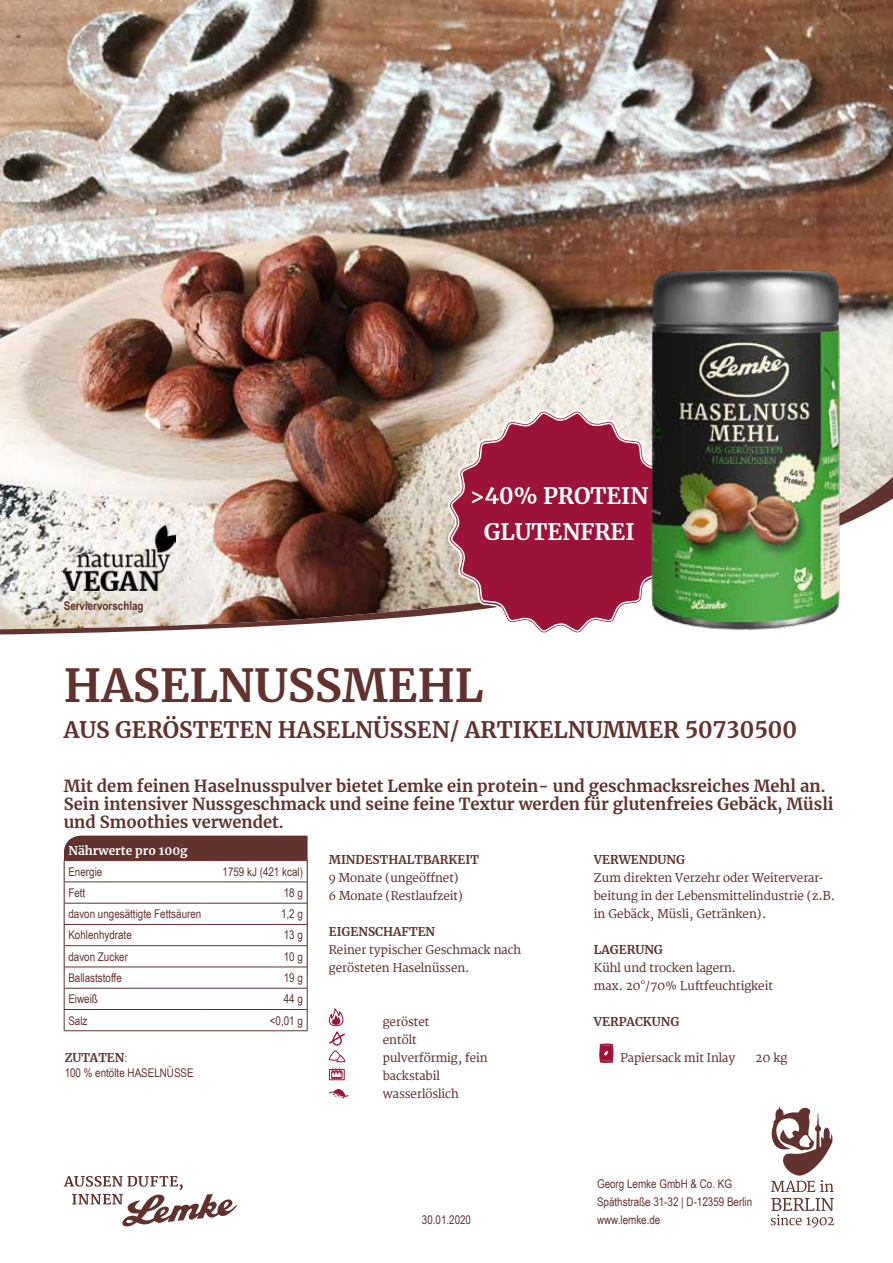
<style>
.page{position:relative;width:893px;height:1263px;background:#fff}
.page>*{position:absolute;margin:0;border:0;box-sizing:border-box;transform-origin:0 0}
.t1{font:700 45px "Merriweather";color:#61322e}
.t2{font:700 22.5px "Merriweather";color:#61322e}
.t3{font:700 22.5px/36px "Merriweather";color:#fff;text-align:center}
.t4{font:700 16.5px/18px "Merriweather";color:#61322e}
.t5{font:12px/18px "Merriweather";color:#61322e}
.t6{font:12px/18px "Arial Narrow";color:#61322e}
.t7{font:700 12px "Merriweather";color:#61322e}
.t8{font:700 12px "Arial Narrow";color:#61322e}
.t9{font:700 12px "Merriweather";color:#fff}
.s1{font-family:"Arial Narrow";font-weight:400}
</style>
<div class="page">
<svg style="left:64px;top:1176px;width:173px;height:50px"></svg>
<svg style="left:771px;top:1106px;width:63px;height:86px"></svg>
<svg style="left:771px;top:1198px;width:63px;height:30px"></svg>
<img style="left:0;top:0;width:893px;height:442px">
<img style="left:0;top:442px;width:893px;height:193px">
<img style="left:64px;top:526px;width:111px;height:64px">
<svg style="left:64px;top:836px;width:244px;height:195px"></svg>
<hr style="left:64px;top:1009px;width:139px;height:1px;background:#61322e">
<hr style="left:203px;top:1009px;width:105px;height:1px;background:#61322e">
<hr style="left:64px;top:860px;width:139px;height:1px;background:#61322e">
<hr style="left:203px;top:860px;width:105px;height:1px;background:#61322e">
<div style="left:329px;top:1069px;width:16px;height:11px;border:1px solid #9b1339"></div>
<svg style="left:328px;top:1008px;width:18px;height:71px"></svg>
<div style="left:331px;top:1072px;width:11px;height:5px;border:1px solid #9b1339"></div>
<svg style="left:599px;top:1043px;width:15px;height:20px"></svg>
<svg style="left:329px;top:1089px;width:20px;height:12px"></svg>
<svg style="left:447px;top:408px;width:227px;height:227px"></svg>
<svg style="left:450px;top:411px;width:189px;height:222px;background:#ad425e"></svg>
<img style="left:639px;top:252px;width:213px;height:381px">
<p class="t8" style="left:64px;top:599px;width:81px">Serviervorschlag</p>
<h2 class="t3" style="left:470px;top:478px;width:180px">&gt;40% PROTEIN<br>GLUTENFREI</h2>
<h1 class="t1" style="left:64px;top:658px;width:421px">HASELNUSSMEHL</h1>
<h2 class="t2" style="left:64px;top:716px;width:735px">AUS GERÖSTETEN HASELNÜSSEN/ ARTIKELNUMMER 50730500</h2>
<h3 class="t4" style="left:64px;top:777px;width:771px">Mit dem feinen Haselnusspulver bietet Lemke ein protein- und geschmacksreiches Mehl an.<br>Sein intensiver Nussgeschmack und seine feine Textur werden für glutenfreies Gebäck, Müsli und Smoothies verwendet.</h3>
<p class="t9" style="left:68px;top:843px;width:121px">Nährwerte pro 100g</p>
<p class="t6" style="left:68px;top:862px;width:35px">Energie</p>
<p class="t6" style="left:223px;top:862px;width:82px">1759 kJ (421 kcal)</p>
<p class="t6" style="left:68px;top:883px;width:18px">Fett</p>
<p class="t6" style="left:284px;top:883px;width:21px">18 g</p>
<p class="t6" style="left:68px;top:905px;width:134px">davon ungesättigte Fettsäuren</p>
<p class="t6" style="left:281px;top:905px;width:23px">1,2 g</p>
<p class="t6" style="left:68px;top:926px;width:65px">Kohlenhydrate</p>
<p class="t6" style="left:284px;top:926px;width:21px">13 g</p>
<p class="t6" style="left:68px;top:947px;width:61px">davon Zucker</p>
<p class="t6" style="left:284px;top:947px;width:21px">10 g</p>
<p class="t6" style="left:68px;top:969px;width:55px">Ballaststoffe</p>
<p class="t6" style="left:284px;top:969px;width:21px">19 g</p>
<p class="t6" style="left:68px;top:990px;width:31px">Eiweiß</p>
<p class="t6" style="left:284px;top:990px;width:21px">44 g</p>
<p class="t6" style="left:68px;top:1011px;width:21px">Salz</p>
<p class="t6" style="left:270px;top:1011px;width:35px">&lt;0,01 g</p>
<p class="t7" style="left:594px;top:852px;width:93px">VERWENDUNG</p>
<p class="t5" style="left:594px;top:869px;width:242px">Zum direkten Verzehr oder Weiterverar&shy;beitung in der Lebensmittelindustrie (z.B. in Gebäck, Müsli, Getränken).</p>
<p class="t7" style="left:594px;top:942px;width:70px">LAGERUNG</p>
<p class="t5" style="left:594px;top:959px;width:181px">Kühl und trocken lagern.<br>max. 20°/70% Luftfeuchtigkeit</p>
<p class="t7" style="left:594px;top:1014px;width:87px">VERPACKUNG</p>
<p class="t5" style="left:621px;top:1049px;width:116px">Papiersack mit Inlay</p>
<p class="t5" style="left:756px;top:1049px;width:33px">20 kg</p>
<p class="t7" style="left:329px;top:852px;width:152px">MINDESTHALTBARKEIT</p>
<p class="t5" style="left:329px;top:869px;width:136px">9 Monate (ungeöffnet)<br>6 Monate (Restlaufzeit)</p>
<p class="t7" style="left:329px;top:924px;width:108px">EIGENSCHAFTEN</p>
<p class="t5" style="left:329px;top:941px;width:194px">Reiner typischer Geschmack nach gerösteten Haselnüssen.</p>
<p class="t5" style="left:383px;top:1013px;width:106px">geröstet<br>entölt pulverförmig, fein backstabil wasserlöslich</p>
<p class="t7" style="left:65px;top:1050px;width:64px">ZUTATEN<span class="s1">:</span></p>
<p class="t6" style="left:65px;top:1063px;width:131px">100 % entölte HASELNÜSSE</p>
<p class="t6" style="left:597px;top:1175px;width:157px">Georg Lemke GmbH &amp; Co. KG<br>Späthstraße 31-32 | D-12359 Berlin</p>
<p class="t6" style="left:422px;top:1211px;width:51px">30.01.2020</p>
<p class="t6" style="left:597px;top:1211px;width:65px">www.lemke.de</p>
</div>
